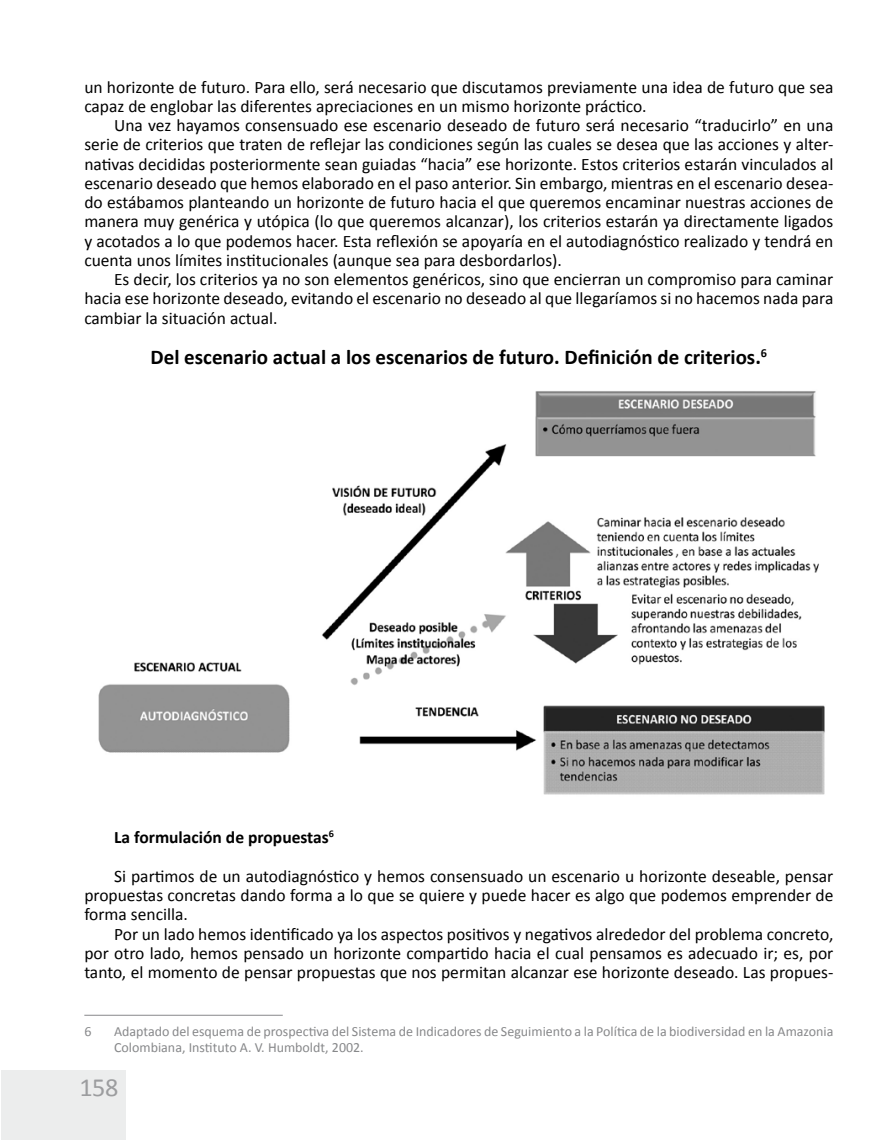
<style>
.page{position:relative;width:893px;height:1141px;background:#fff}
.page>*{position:absolute;margin:0;border:0;box-sizing:border-box;transform-origin:0 0}
.t1{font:26.25px "Calibri";color:#9c9d9f}
.t2{font:700 21px "Calibri";color:#000}
.t3{font:17.5px/19.2px "Calibri";color:#000;text-align:justify}
.t4{font:700 17.5px "Calibri";color:#000}
.t5{font:14px/15.8px "Calibri";color:#87888a}
</style>
<div class="page">
<div style="left:1px;top:1070px;width:125px;height:70px;background:#eceded"></div>
<hr style="left:84px;top:1015px;width:199px;height:1px;background:#87888a">
<img style="left:98px;top:391px;width:727px;height:404px">
<p class="t3" style="left:84px;top:79px;width:751px">un horizonte de futuro. Para ello, será necesario que discutamos previamente una idea de futuro que sea capaz de englobar las diferentes apreciaciones en un mismo horizonte práctico.</p>
<p class="t3" style="left:84px;top:117px;width:751px;text-indent:30px">Una vez hayamos consensuado ese escenario deseado de futuro será necesario “traducirlo” en una serie de criterios que traten de reflejar las condiciones según las cuales se desea que las acciones y alter&shy;nativas decididas posteriormente sean guiadas “hacia” ese horizonte. Estos criterios estarán vinculados al escenario deseado que hemos elaborado en el paso anterior. Sin embargo, mientras en el escenario desea&shy;do estábamos planteando un horizonte de futuro hacia el que queremos encaminar nuestras acciones de manera muy genérica y utópica (lo que queremos alcanzar), los criterios estarán ya directamente ligados y acotados a lo que podemos hacer. Esta reflexión se apoyaría en el autodiagnóstico realizado y tendrá en cuenta unos límites institucionales (aunque sea para desbordarlos).</p>
<p class="t3" style="left:84px;top:271px;width:751px;text-indent:30px">Es decir, los criterios ya no son elementos genéricos, sino que encierran un compromiso para caminar hacia ese horizonte deseado, evitando el escenario no deseado al que llegaríamos si no hacemos nada para cambiar la situación actual.</p>
<p class="t2" style="left:151px;top:348px;width:618px">Del escenario actual a los escenarios de futuro. Definición de criterios.<sup>6</sup></p>
<p class="t4" style="left:114px;top:830px;width:221px">La formulación de propuestas<sup>6</sup></p>
<p class="t3" style="left:84px;top:868px;width:751px;text-indent:30px">Si partimos de un autodiagnóstico y hemos consensuado un escenario u horizonte deseable, pensar propuestas concretas dando forma a lo que se quiere y puede hacer es algo que podemos emprender de forma sencilla.</p>
<p class="t3" style="left:84px;top:926px;width:751px;text-indent:30px">Por un lado hemos identificado ya los aspectos positivos y negativos alrededor del problema concreto, por otro lado, hemos pensado un horizonte compartido hacia el cual pensamos es adecuado ir; es, por tanto, el momento de pensar propuestas que nos permitan alcanzar ese horizonte deseado. Las propues-</p>
<p class="t5" style="left:84px;top:1025px;width:9px">6</p>
<p class="t5" style="left:114px;top:1025px;width:721px">Adaptado del esquema de prospectiva del Sistema de Indicadores de Seguimiento a la Política de la biodiversidad en la Amazonia<br>Colombiana, Instituto A. V. Humboldt, 2002.</p>
<h1 class="t1" style="left:79px;top:1076px;width:41px">158</h1>
</div>
